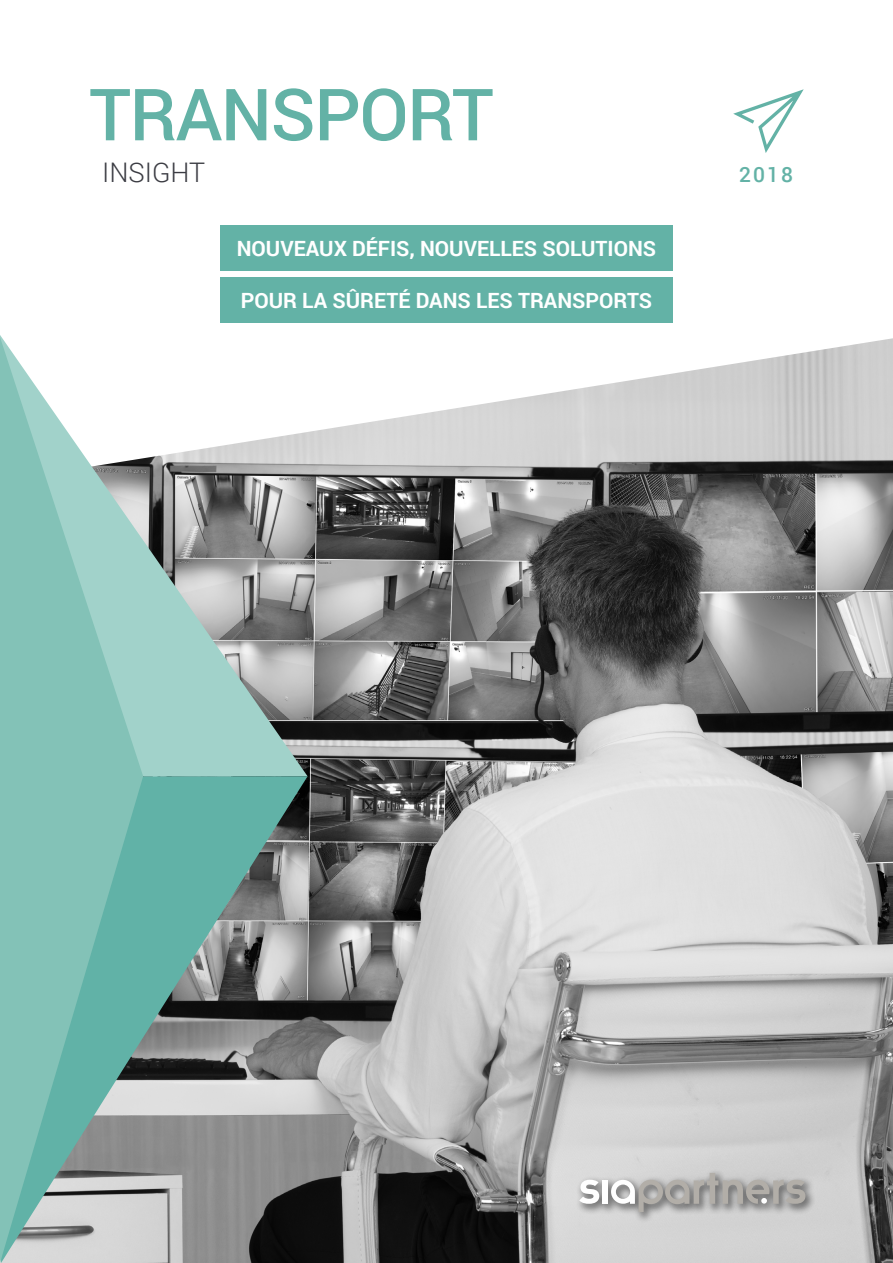
<style>
.page{position:relative;width:893px;height:1263px;background:#fff}
.page>*{position:absolute;margin:0;border:0;box-sizing:border-box;transform-origin:0 0}
.t1{font:500 72px "Roboto";letter-spacing:-.02em;color:#63b2a6}
.t2{font:300 27px "Roboto";color:#3b3c43}
.t3{font:700 21px "Roboto";color:#fff}
.t4{font:500 21px "Roboto";color:#63b2a6}
</style>
<div class="page">
<img style="left:308px;top:338px;width:585px;height:925px">
<div style="left:220px;top:225px;width:453px;height:46px;background:#63b2a6"></div>
<svg style="left:0;top:335px;width:308px;height:441px"></svg>
<svg style="left:143px;top:776px;width:165px;height:487px"></svg>
<svg style="left:0;top:337px;width:143px;height:926px;fill:#83c2b7"></svg>
<svg style="left:733px;top:89px;width:71px;height:64px"></svg>
<div style="left:220px;top:277px;width:453px;height:46px;background:#63b2a6"></div>
<div style="left:574px;top:1167px;width:242px;height:56px;background:#000;opacity:.49"></div>
<svg style="left:579px;top:1180px;width:20px;height:24px"></svg>
<div style="left:603px;top:1180px;width:5px;height:24px;background:#fff"></div>
<svg style="left:611px;top:1173px;width:194px;height:39px"></svg>
<h1 class="t1" style="left:89px;top:64px;width:406px">TRANSPORT</h1>
<p class="t2" style="left:102px;top:154px;width:105px">INSIGHT</p>
<p class="t4" style="left:739px;top:160px;width:56px">2018</p>
<p class="t3" style="left:237px;top:234px;width:421px">NOUVEAUX DÉFIS, NOUVELLES SOLUTIONS</p>
<p class="t3" style="left:241px;top:286px;width:413px">POUR LA SÛRETÉ DANS LES TRANSPORTS</p>
</div>
